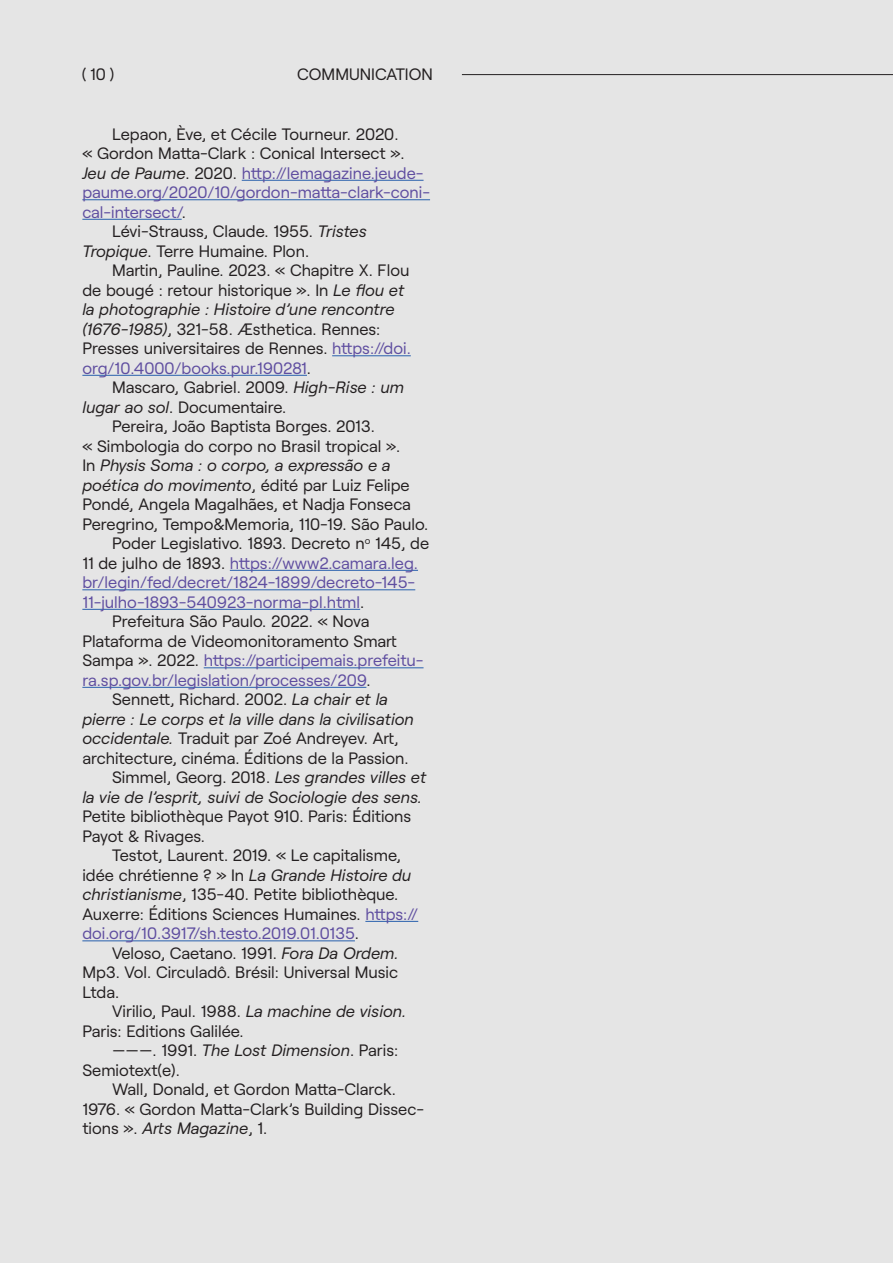
<style>
.page{position:relative;width:893px;height:1263px;background:#e5e5e5}
.page>*{position:absolute;margin:0;border:0;box-sizing:border-box;transform-origin:0 0}
.t1{font:16.5px/19.5px "Roobert";color:#231f20}
.t2{font:16.5px "Roobert";color:#5f4ea0}
.t3{font:italic 16.5px "Roobert";color:#231f20}
.s1{font-style:italic;color:#231f20}
.s2{color:#231f20}
.s3{font-style:italic}
.s4{color:#5f4ea0}
.s5{font-style:normal}
</style>
<div class="page">
<hr style="left:462px;top:74px;width:431px;height:1px;background:#231f20">
<hr style="left:242px;top:180px;width:182px;height:1px;background:#2860ad">
<hr style="left:82px;top:199px;width:348px;height:1px;background:#2860ad">
<hr style="left:82px;top:219px;width:100px;height:1px;background:#2860ad">
<hr style="left:332px;top:355px;width:79px;height:1px;background:#2860ad">
<hr style="left:82px;top:375px;width:225px;height:1px;background:#2860ad">
<hr style="left:230px;top:570px;width:188px;height:1px;background:#2860ad">
<hr style="left:82px;top:589px;width:333px;height:1px;background:#2860ad">
<hr style="left:82px;top:609px;width:278px;height:1px;background:#2860ad">
<hr style="left:204px;top:667px;width:220px;height:1px;background:#2860ad">
<hr style="left:82px;top:687px;width:284px;height:1px;background:#2860ad">
<hr style="left:365px;top:921px;width:53px;height:1px;background:#2860ad">
<hr style="left:82px;top:940px;width:273px;height:1px;background:#2860ad">
<p class="t1" style="left:82px;top:63px;width:34px">( 10 )</p>
<p class="t1" style="left:297px;top:64px;width:137px">COMMUNICATION</p>
<p class="t1" style="left:112px;top:123px;width:288px">Lepaon, Ève, et Cécile Tourneur. 2020.</p>
<p class="t1" style="left:82px;top:142px;width:324px">« Gordon Matta-Clark : Conical Intersect ».</p>
<p class="t2" style="left:82px;top:160px;width:343px"><span class="s1">Jeu de Paume</span><span class="s2">. 2020.</span> http://lemagazine.jeude-</p>
<p class="t2" style="left:82px;top:180px;width:349px">paume.org/2020/10/gordon-matta-clark-coni-</p>
<p class="t2" style="left:82px;top:199px;width:105px">cal-intersect/<span class="s2">.</span></p>
<p class="t1" style="left:112px;top:220px;width:256px">Lévi-Strauss, Claude. 1955. <span class="s3">Tristes</span></p>
<p class="t1" style="left:82px;top:240px;width:228px"><span class="s3">Tropique</span>. Terre Humaine. Plon.</p>
<p class="t1" style="left:112px;top:259px;width:299px">Martin, Pauline. 2023. « Chapitre X. Flou</p>
<p class="t1" style="left:82px;top:279px;width:324px">de bougé : retour historique ». In <span class="s3">Le flou et</span></p>
<p class="t3" style="left:82px;top:297px;width:314px">la photographie : Histoire d’une rencontre</p>
<p class="t1" style="left:82px;top:318px;width:300px"><span class="s3">(1676-1985)</span>, 321‑58. Æsthetica. Rennes:</p>
<p class="t1" style="left:82px;top:337px;width:330px">Presses universitaires de Rennes. <span class="s4">https://doi.</span></p>
<p class="t2" style="left:82px;top:355px;width:230px">org/10.4000/books.pur.190281<span class="s2">.</span></p>
<p class="t1" style="left:112px;top:376px;width:293px">Mascaro, Gabriel. 2009. <span class="s3">High-Rise : um</span></p>
<p class="t1" style="left:82px;top:396px;width:205px"><span class="s3">lugar ao sol</span>. Documentaire.</p>
<p class="t1" style="left:112px;top:415px;width:264px">Pereira, João Baptista Borges. 2013.</p>
<p class="t1" style="left:82px;top:435px;width:319px">« Simbologia do corpo no Brasil tropical ».</p>
<p class="t3" style="left:82px;top:453px;width:310px"><span class="s5">In</span> Physis Soma : o corpo, a expressão e a</p>
<p class="t1" style="left:82px;top:474px;width:329px"><span class="s3">poética do movimento</span>, édité par Luiz Felipe</p>
<p class="t1" style="left:82px;top:493px;width:330px">Pondé, Angela Magalhães, et Nadja Fonseca</p>
<p class="t1" style="left:82px;top:513px;width:347px">Peregrino, Tempo&amp;Memoria, 110‑19. São Paulo.</p>
<p class="t1" style="left:112px;top:532px;width:318px">Poder Legislativo. 1893. Decreto n<sup>o</sup> 145, de</p>
<p class="t2" style="left:82px;top:550px;width:337px"><span class="s2">11 de julho de 1893.</span> https://www2.camara.leg.</p>
<p class="t2" style="left:82px;top:570px;width:334px">br/legin/fed/decret/1824-1899/decreto-145-</p>
<p class="t2" style="left:82px;top:589px;width:283px">11-julho-1893-540923-norma-pl.html<span class="s2">.</span></p>
<p class="t1" style="left:112px;top:610px;width:259px">Prefeitura São Paulo. 2022. « Nova</p>
<p class="t1" style="left:82px;top:630px;width:316px">Plataforma de Videomonitoramento Smart</p>
<p class="t2" style="left:82px;top:648px;width:343px"><span class="s2">Sampa ». 2022.</span> https://participemais.prefeitu-</p>
<p class="t2" style="left:82px;top:667px;width:290px">ra.sp.gov.br/legislation/processes/209<span class="s2">.</span></p>
<p class="t1" style="left:112px;top:688px;width:277px">Sennett, Richard. 2002. <span class="s3">La chair et la</span></p>
<p class="t3" style="left:82px;top:706px;width:333px">pierre : Le corps et la ville dans la civilisation</p>
<p class="t1" style="left:82px;top:727px;width:318px"><span class="s3">occidentale.</span> Traduit par Zoé Andreyev. Art,</p>
<p class="t1" style="left:82px;top:747px;width:328px">architecture, cinéma. Éditions de la Passion.</p>
<p class="t1" style="left:112px;top:766px;width:316px">Simmel, Georg. 2018. <span class="s3">Les grandes villes et</span></p>
<p class="t3" style="left:82px;top:784px;width:341px">la vie de l’esprit, suivi de Sociologie des sens.</p>
<p class="t1" style="left:82px;top:805px;width:330px">Petite bibliothèque Payot 910. Paris: Éditions<br>Payot &amp; Rivages.</p>
<p class="t1" style="left:82px;top:844px;width:337px;text-indent:30px">Testot, Laurent. 2019. « Le capitalisme, idée chrétienne ? » In <span class="s3">La Grande Histoire du christianisme</span>, 135‑40. Petite bibliothèque.<br>Auxerre: Éditions Sciences Humaines. <span class="s4">https:// doi.org/10.3917/sh.testo.2019.01.0135</span>.</p>
<p class="t1" style="left:82px;top:942px;width:318px;text-align:justify;text-indent:30px">Veloso, Caetano. 1991. <span class="s3">Fora Da Ordem.<br></span>Mp3. Vol. Circuladô. Brésil: Universal Music Ltda.</p>
<p class="t1" style="left:82px;top:1000px;width:325px;text-indent:30px">Virilio, Paul. 1988. <span class="s3">La machine de vision.<br></span>Paris: Editions Galilée.</p>
<p class="t1" style="left:82px;top:1039px;width:317px;text-indent:30px">———. 1991. <span class="s3">The Lost Dimension</span>. Paris:<br>Semiotext(e).</p>
<p class="t1" style="left:82px;top:1078px;width:343px;text-indent:30px">Wall, Donald, et Gordon Matta-Clarck.<br>1976. « Gordon Matta-Clark’s Building Dissec&shy;tions ». <span class="s3">Arts Magazine</span>, 1.</p>
</div>
